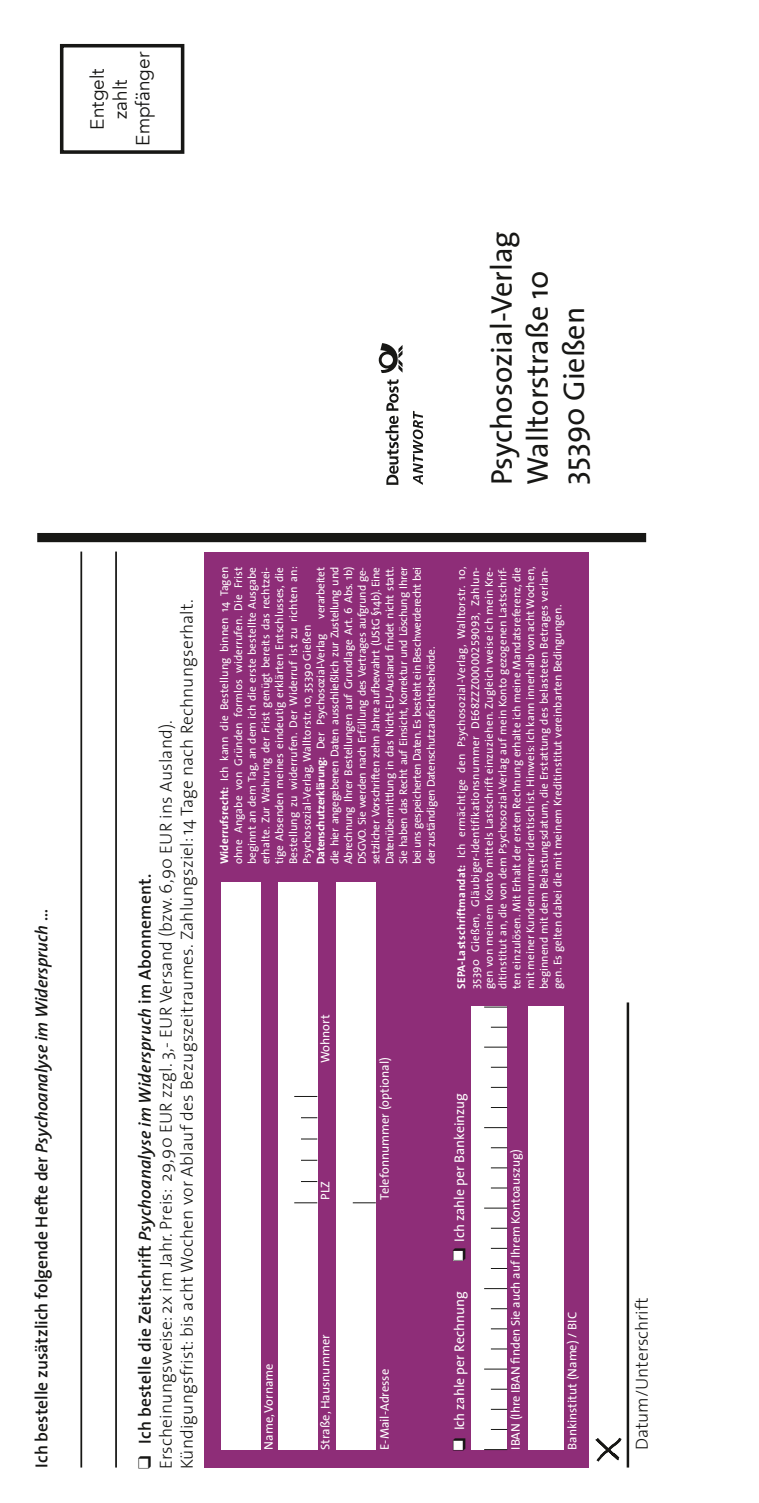
<style>
.page{position:relative;width:759px;height:1503px;background:#fff}
.page>*{position:absolute;margin:0;border:0;box-sizing:border-box;transform-origin:0 0}
.t1{font:30px/36px "The Sans";color:#171715}
.t2{font:19px/22.8px "Avenir";color:#171715;text-align:center}
.t3{font:300 17.5px/21px "The Sans";letter-spacing:.01em;color:#171715}
.t4{font:600 17.5px "The Sans";color:#171715}
.t5{font:14px "The Sans";color:#fff}
.t6{font:12.5px "The Sans";color:#fff}
.t7{font:11.25px/13.8px "The Sans";color:#fff;text-align:justify}
.s1{font-style:italic}
.s2{font-family:"font 00000000224 d 2848";font-weight:400}
.s3{font-weight:600}
.s4{font-weight:600;font-style:italic}
.s5{font-weight:700}
.s6{font-family:"The Sans Expert"}
.s7{font-family:"font 00000000224 d 2848";font-size:17.5px;color:#171715}
</style>
<div class="page">
<div style="left:204px;top:551px;width:384px;height:916px;background:#8e2d78"></div>
<div style="left:60px;top:44px;width:124px;height:110px;border:4px solid #171715"></div>
<div style="left:37px;top:533px;width:609px;height:9px;background:#171715"></div>
<svg style="left:378px;top:343px;width:24px;height:30px"></svg>
<svg style="left:385px;top:379px;width:13px;height:106px"></svg>
<svg style="left:412px;top:411px;width:11px;height:74px"></svg>
<hr style="left:626px;top:1002px;width:3px;height:465px;background:#171715">
<div style="left:221px;top:882px;width:39px;height:567px;background:#fff"></div>
<div style="left:278px;top:882px;width:39px;height:567px;background:#fff"></div>
<div style="left:337px;top:882px;width:38px;height:567px;background:#fff"></div>
<svg style="left:294px;top:1202px;width:23px;height:1px"></svg>
<svg style="left:352px;top:1202px;width:23px;height:1px"></svg>
<svg style="left:301px;top:1181px;width:16px;height:1px"></svg>
<svg style="left:301px;top:1159px;width:16px;height:1px"></svg>
<svg style="left:301px;top:1138px;width:16px;height:1px"></svg>
<svg style="left:301px;top:1117px;width:16px;height:1px"></svg>
<svg style="left:294px;top:1096px;width:23px;height:1px"></svg>
<div style="left:471px;top:1006px;width:36px;height:443px;background:#fff"></div>
<div style="left:528px;top:1006px;width:35px;height:443px;background:#fff"></div>
<svg style="left:484px;top:1449px;width:23px;height:1px"></svg>
<svg style="left:490px;top:1348px;width:17px;height:1px"></svg>
<svg style="left:490px;top:1268px;width:17px;height:1px"></svg>
<svg style="left:490px;top:1187px;width:17px;height:1px"></svg>
<svg style="left:490px;top:1107px;width:17px;height:1px"></svg>
<svg style="left:491px;top:1408px;width:16px;height:1px"></svg>
<svg style="left:490px;top:1328px;width:17px;height:1px"></svg>
<svg style="left:491px;top:1247px;width:16px;height:1px"></svg>
<svg style="left:490px;top:1167px;width:17px;height:1px"></svg>
<svg style="left:490px;top:1087px;width:17px;height:1px"></svg>
<svg style="left:491px;top:1388px;width:16px;height:1px"></svg>
<svg style="left:490px;top:1308px;width:17px;height:1px"></svg>
<svg style="left:491px;top:1227px;width:16px;height:1px"></svg>
<svg style="left:490px;top:1147px;width:17px;height:1px"></svg>
<svg style="left:491px;top:1066px;width:16px;height:1px"></svg>
<svg style="left:491px;top:1026px;width:16px;height:1px"></svg>
<svg style="left:484px;top:1368px;width:23px;height:1px"></svg>
<svg style="left:484px;top:1288px;width:23px;height:1px"></svg>
<svg style="left:484px;top:1207px;width:23px;height:1px"></svg>
<svg style="left:484px;top:1127px;width:23px;height:1px"></svg>
<svg style="left:484px;top:1046px;width:23px;height:1px"></svg>
<svg style="left:484px;top:1006px;width:23px;height:1px"></svg>
<div style="left:453px;top:1440px;width:10px;height:9px;background:#fff"></div>
<div style="left:453px;top:1250px;width:10px;height:10px;background:#fff"></div>
<svg style="left:595px;top:1434px;width:35px;height:34px"></svg>
<hr style="left:115px;top:551px;width:2px;height:916px;background:#171715">
<hr style="left:80px;top:551px;width:2px;height:916px;background:#171715">
<h3 class="t4" style="left:32px;top:1467px;width:560px;rotate:-90deg">Ich bestelle zusätzlich folgende Hefte der <span class="s1">Psychoanalyse im Widerspruch</span> …</h3>
<h2 class="t2" style="left:86px;top:146px;width:95px;rotate:-90deg">Entgelt zahlt<br>Empfänger</h2>
<h1 class="t1" style="left:486px;top:485px;width:255px;rotate:-90deg">Psychosozial-Verlag<br>Walltorstraße 10<br>35390 Gießen</h1>
<p class="t3" style="left:136px;top:1468px;width:871px;rotate:-90deg"><span class="s2">❑</span> <span class="s3">Ich bestelle die Zeitschrift</span> <span class="s4">Psychoanalyse im Widerspruch</span> <span class="s3">im Abonnement.<br></span>Erscheinungsweise: 2x im Jahr. Preis: 29,90 EUR zzgl. 3,- EUR Versand (bzw. 6,90 EUR ins Ausland).<br>Kündigungsfrist: bis acht Wochen vor Ablauf des Bezugszeitraumes. Zahlungsziel: 14 Tage nach Rechnungserhalt.</p>
<p class="t7" style="left:315px;top:864px;width:299px;text-indent:246px;rotate:-90deg">verarbeitet die hier angegebenen Daten ausschließlich zur Zustellung und Abrechnung Ihrer Bestellungen auf Grundlage Art. 6 Abs. 1b)<br>DSGVO. Sie werden nach Erfüllung des Vertrages aufgrund ge&shy;setzlicher Vorschriften zehn Jahre aufbewahrt (UStG §14b). Eine Datenübermittlung in das Nicht-EU-Ausland findet nicht statt.<br>Sie haben das Recht auf Einsicht, Korrektur und Löschung Ihrer bei uns gespeicherten Daten. Es besteht ein Beschwerderecht bei der zuständigen Datenschutzaufsichtsbehörde.</p>
<p class="t7" style="left:218px;top:864px;width:299px;text-align:left;rotate:-90deg"><span class="s5">Widerrufsrecht:</span> Ich kann die Bestellung binnen 14 Tagen ohne Angabe von Gründen formlos widerrufen. Die Frist beginnt an dem Tag, an dem ich die erste bestellte Ausgabe erhalte. Zur Wahrung der Frist genügt bereits das rechtzei&shy;tige Absenden meines eindeutig erklärten Entschlusses, die Bestellung zu widerrufen. Der Widerruf ist zu richten an:<br>Psychosozial-Verlag, Walltorstr. 10, 35390 Gießen <span class="s5">Datenschutzerklärung:</span> Der Psychosozial-Verlag</p>
<p class="t6" style="left:320px;top:1063px;width:50px;rotate:-90deg">Wohnort</p>
<p class="t6" style="left:320px;top:1199px;width:20px;rotate:-90deg">PLZ</p>
<p class="t6" style="left:379px;top:1199px;width:144px;rotate:-90deg">Telefonnummer (optional)</p>
<p class="t6" style="left:263px;top:1449px;width:88px;rotate:-90deg">Name, Vorname</p>
<p class="t6" style="left:320px;top:1449px;width:117px;rotate:-90deg">Straße, Hausnummer</p>
<p class="t6" style="left:379px;top:1449px;width:82px;rotate:-90deg">E-Mail-Adresse</p>
<p class="t7" style="left:455px;top:989px;width:424px;rotate:-90deg"><span class="s5">SEPA-Lastschriftmandat:</span> Ich ermächtige den Psychosozial-Verlag, Walltorstr. 10, 35390 Gießen, Gläubiger-Identifikationsnummer DE68ZZZ<span class="s6">00000259093</span>, Zahlun - gen von meinem Konto mittels Lastschrift einzuziehen. Zugleich weise ich mein Kre&shy;ditinstitut an, die von dem Psychosozial-Verlag auf mein Konto gezogenen Lastschrif&shy;ten einzulösen. Mit Erhalt der ersten Rechnung erhalte ich meine Mandatsreferenz, die mit meiner Kundennummer identisch ist. Hinweis: Ich kann innerhalb von acht Wochen, beginnend mit dem Belastungsdatum, die Erstattung des belasteten Betrages verlan&shy;gen. Es gelten dabei die mit meinem Kreditinstitut vereinbarten Bedingungen.</p>
<p class="t5" style="left:453px;top:1261px;width:170px;rotate:-90deg"><span class="s7">❑</span> Ich zahle per Bankeinzug</p>
<p class="t5" style="left:453px;top:1450px;width:161px;rotate:-90deg"><span class="s7">❑</span> Ich zahle per Rechnung</p>
<p class="t6" style="left:510px;top:1449px;width:302px;rotate:-90deg">IBAN (Ihre IBAN finden Sie auch auf Ihrem Kontoauszug)</p>
<p class="t6" style="left:567px;top:1449px;width:139px;rotate:-90deg">Bankinstitut (Name) / BIC</p>
<h3 class="t3" style="left:632px;top:1449px;width:154px;rotate:-90deg">Datum/Unterschrift</h3>
</div>
